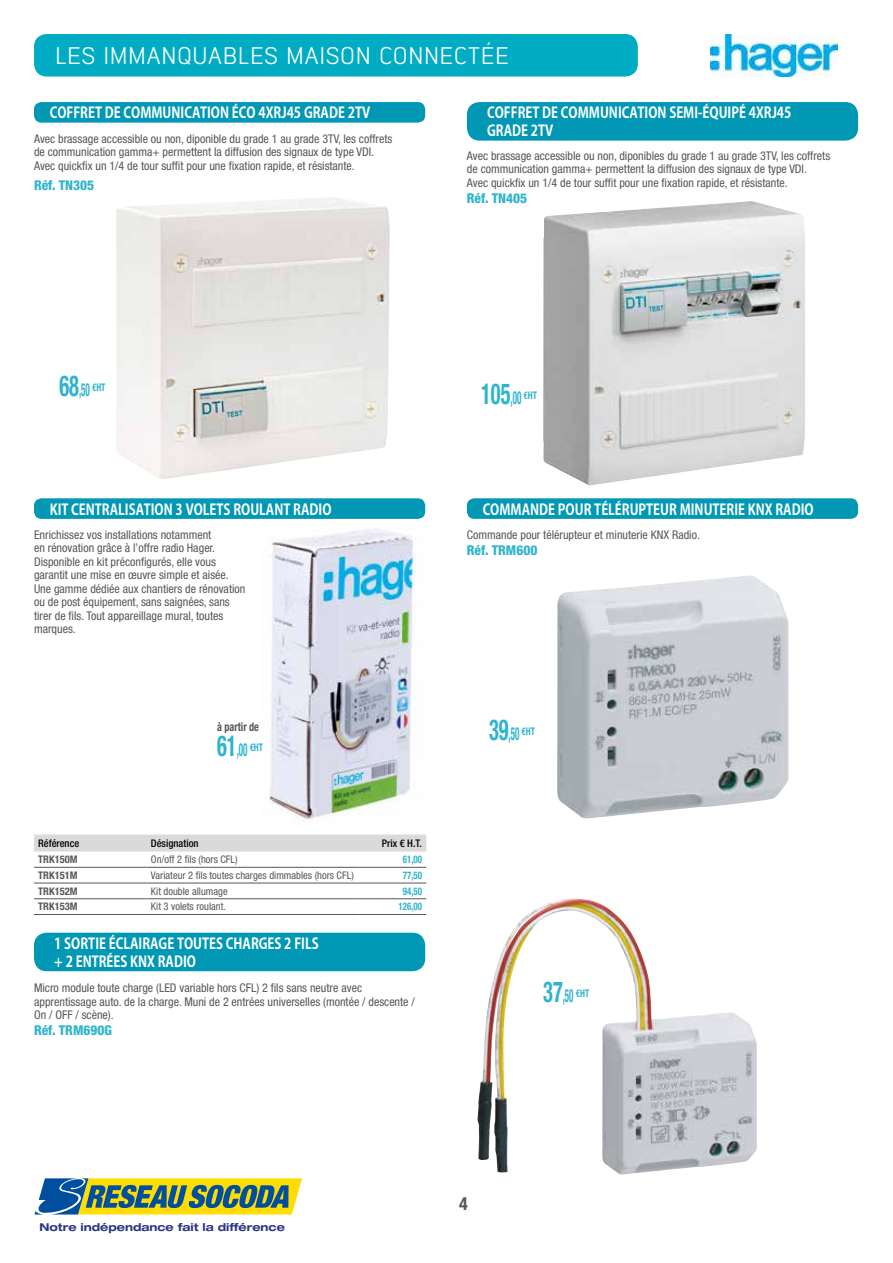
<style>
.page{position:relative;width:893px;height:1263px;background:#fff}
.page>*{position:absolute;margin:0;border:0;box-sizing:border-box;transform-origin:0 0}
.t1{font:700 condensed 28.8px "Helvetica Neue LT Std";color:#30b4cd;scale:.71 1}
.t2{font:24px "Lintel";letter-spacing:.02em;color:#fff}
.t3{font:700 condensed 18px "Helvetica Neue LT Std";color:#30b4cd;scale:.5 1}
.t4{font:700 condensed 18px "Helvetica Neue LT Std";color:#575756}
.t5{font:700 15px/18px "Koz Go Pr 6 N";color:#fff;scale:.85 1}
.t6{font:800 condensed 13.5px "Helvetica Neue";color:#30b4cd}
.t7{font:condensed 12px/13.5px "Helvetica Neue LT Std";color:#575756}
.t8{font:700 condensed 12px "Helvetica Neue LT Std";color:#575756;scale:.85 1}
.t9{font:700 expanded 10.8px "Helvetica Neue LT Std";color:#283583}
.t10{font:condensed 10.5px "Helvetica Neue LT Std";color:#575756}
.t11{font:500 condensed 10.5px "Helvetica Neue LT Std";color:#000}
.t12{font:700 condensed 10.5px "Helvetica Neue LT Std";color:#575756}
.t13{font:700 condensed 10.5px "Helvetica Neue LT Std";color:#30b4cd;scale:.85 1}
.s1{font-size:28.8px}
.s2{font-size:18px}
</style>
<div class="page">
<svg style="left:34px;top:1178px;width:268px;height:37px;background:#8ea15b"></svg>
<div style="left:34px;top:34px;width:604px;height:43px;background:#00acc4;border-radius:13px"></div>
<img style="left:710px;top:34px;width:128px;height:43px">
<img style="left:116px;top:197px;width:274px;height:282px">
<div style="left:34px;top:102px;width:391px;height:21px;background:#0098b4;border-radius:8px"></div>
<img style="left:543px;top:201px;width:262px;height:285px">
<div style="left:467px;top:102px;width:391px;height:39px;background:#0098b4;border-radius:13px"></div>
<img style="left:269px;top:529px;width:147px;height:292px">
<div style="left:34px;top:498px;width:391px;height:21px;background:#0098b4;border-radius:8px"></div>
<div style="left:34px;top:834px;width:392px;height:17px;background:#dadada"></div>
<hr style="left:34px;top:867px;width:113px;height:1px;background:#575756">
<hr style="left:147px;top:867px;width:211px;height:1px;background:#575756">
<hr style="left:358px;top:867px;width:68px;height:1px;background:#575756">
<hr style="left:34px;top:883px;width:113px;height:1px;background:#575756">
<hr style="left:147px;top:883px;width:211px;height:1px;background:#575756">
<hr style="left:358px;top:883px;width:68px;height:1px;background:#575756">
<hr style="left:34px;top:898px;width:113px;height:1px;background:#575756">
<hr style="left:147px;top:898px;width:211px;height:1px;background:#575756">
<hr style="left:358px;top:898px;width:68px;height:1px;background:#575756">
<hr style="left:34px;top:914px;width:113px;height:1px;background:#575756">
<hr style="left:147px;top:914px;width:211px;height:1px;background:#575756">
<hr style="left:358px;top:914px;width:68px;height:1px;background:#575756">
<img style="left:557px;top:575px;width:232px;height:244px">
<div style="left:467px;top:498px;width:391px;height:21px;background:#0098b4;border-radius:8px"></div>
<img style="left:477px;top:898px;width:280px;height:277px">
<div style="left:34px;top:933px;width:391px;height:38px;background:#0098b4;border-radius:13px"></div>
<h2 class="t2" style="left:55px;top:39px;width:455px">LES IMMANQUABLES MAISON CONNECTÉE</h2>
<p class="t5" style="left:50px;top:104px;width:378px">COFFRET DE COMMUNICATION ÉCO 4XRJ45 GRADE 2TV</p>
<p class="t7" style="left:34px;top:131px;width:360px">Avec brassage accessible ou non, diponible du grade 1 au grade 3TV, les coffrets de communication gamma+ permettent la diffusion des signaux de type VDI.<br>Avec quickfix un 1/4 de tour suffit pour une fixation rapide, et résistante.</p>
<p class="t6" style="left:34px;top:177px;width:62px">Réf. TN305</p>
<p class="t5" style="left:487px;top:104px;width:360px">COFFRET DE COMMUNICATION SEMI-ÉQUIPÉ 4XRJ45<br>GRADE 2TV</p>
<p class="t7" style="left:467px;top:148px;width:365px">Avec brassage accessible ou non, diponibles du grade 1 au grade 3TV, les coffrets de communication gamma+ permettent la diffusion des signaux de type VDI.<br>Avec quickfix un 1/4 de tour suffit pour une fixation rapide, et résistante.</p>
<p class="t6" style="left:467px;top:190px;width:62px">Réf. TN405</p>
<h3 class="t3" style="left:60px;top:378px;width:94px"><span class="s1">68</span>,50 <sup>€HT</sup></h3>
<p class="t5" style="left:50px;top:500px;width:333px">KIT CENTRALISATION 3 VOLETS ROULANT RADIO</p>
<p class="t7" style="left:34px;top:528px;width:213px">Enrichissez vos installations notamment<br>en rénovation grâce à l’offre radio Hager.<br>Disponible en kit préconfigurés, elle vous garantit une mise en œuvre simple et aisée.<br>Une gamme dédiée aux chantiers de rénovation ou de post équipement, sans saignées, sans tirer de fils. Tout appareillage mural, toutes marques.</p>
<p class="t8" style="left:217px;top:719px;width:51px">à partir de</p>
<h3 class="t3" style="left:217px;top:738px;width:94px"><span class="s1">61</span>,00 <sup>€HT</sup></h3>
<p class="t11" style="left:38px;top:837px;width:42px">Référence</p>
<p class="t11" style="left:151px;top:837px;width:49px">Désignation</p>
<p class="t11" style="left:382px;top:837px;width:42px">Prix € H.T.</p>
<p class="t12" style="left:38px;top:853px;width:41px">TRK150M</p>
<p class="t10" style="left:151px;top:853px;width:88px">On/off 2 fils (hors CFL)</p>
<p class="t13" style="left:403px;top:853px;width:24px">61,00</p>
<p class="t12" style="left:38px;top:869px;width:41px">TRK151M</p>
<p class="t10" style="left:151px;top:869px;width:204px">Variateur 2 fils toutes charges dimmables (hors CFL)</p>
<p class="t13" style="left:403px;top:869px;width:24px">77,50</p>
<p class="t12" style="left:38px;top:884px;width:41px">TRK152M</p>
<p class="t10" style="left:151px;top:885px;width:78px">Kit double allumage</p>
<p class="t13" style="left:403px;top:884px;width:24px">94,50</p>
<p class="t12" style="left:38px;top:900px;width:41px">TRK153M</p>
<p class="t10" style="left:151px;top:900px;width:76px">Kit 3 volets roulant.</p>
<p class="t13" style="left:398px;top:900px;width:29px">126,00</p>
<p class="t5" style="left:54px;top:935px;width:313px">1 SORTIE ÉCLAIRAGE TOUTES CHARGES 2 FILS + 2 ENTRÉES KNX RADIO</p>
<p class="t7" style="left:34px;top:981px;width:382px">Micro module toute charge (LED variable hors CFL) 2 fils sans neutre avec apprentissage auto. de la charge. Muni de 2 entrées universelles (montée / descente /<br>On / OFF / scène).</p>
<p class="t6" style="left:34px;top:1022px;width:80px">Réf. TRM690G</p>
<h1 class="t1" style="left:481px;top:376px;width:80px">105<span class="s2">,00</span> <sup>€HT</sup></h1>
<p class="t5" style="left:483px;top:500px;width:391px">COMMANDE POUR TÉLÉRUPTEUR MINUTERIE KNX RADIO</p>
<p class="t7" style="left:467px;top:528px;width:234px">Commande pour télérupteur et minuterie KNX Radio.</p>
<p class="t6" style="left:467px;top:542px;width:72px">Réf. TRM600</p>
<h3 class="t3" style="left:489px;top:722px;width:94px"><span class="s1">39</span>,50 <sup>€HT</sup></h3>
<h3 class="t3" style="left:543px;top:984px;width:94px"><span class="s1">37</span>,50 <sup>€HT</sup></h3>
<p class="t9" style="left:40px;top:1220px;width:247px">Notre indépendance fait la différence</p>
<h3 class="t4" style="left:459px;top:1192px;width:10px">4</h3>
</div>
